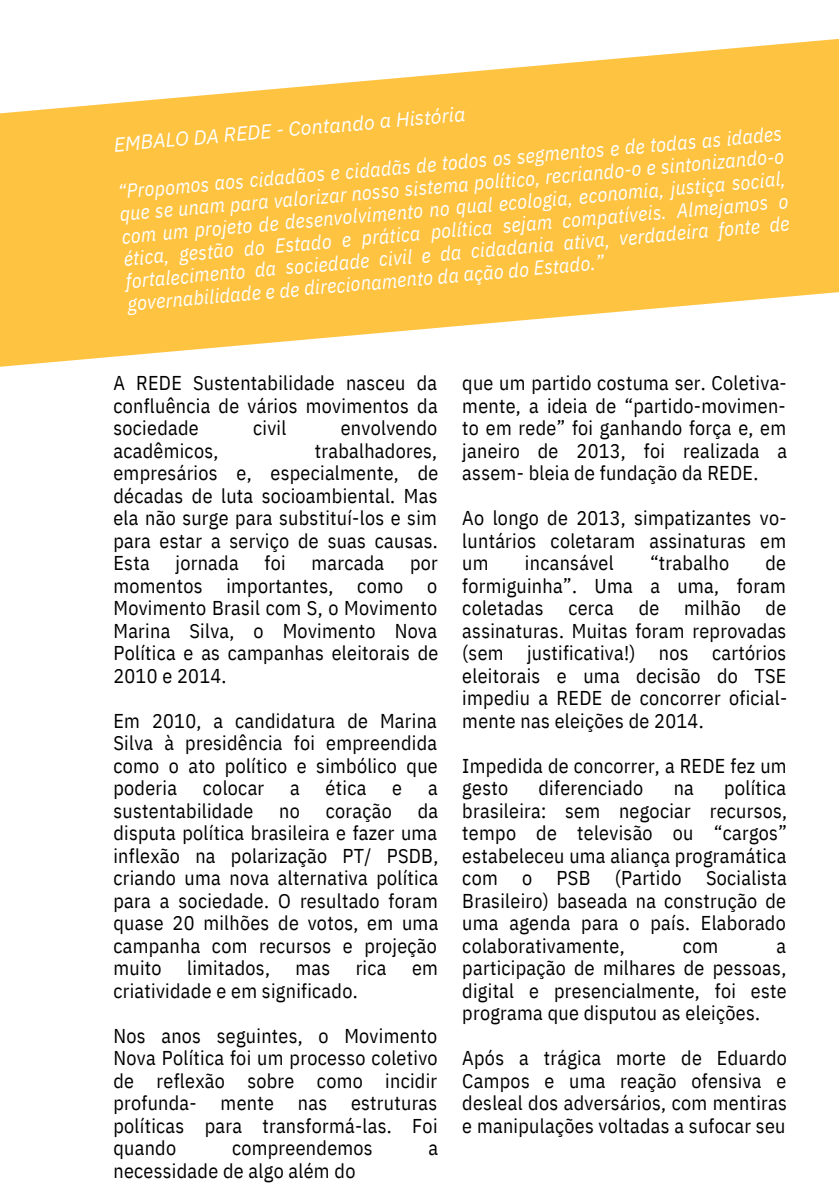
<style>
.page{position:relative;width:839px;height:1191px;background:#fff}
.page>*{position:absolute;margin:0;border:0;box-sizing:border-box;transform-origin:0 0}
.t1{font:20px/22.4px "IBM Plex Sans Cond";letter-spacing:.015em;color:#000;text-align:justify}
.t2{font:italic 20px/22.4px "IBM Plex Sans Cond";color:#fff;text-align:justify}
.t3{font:italic 20px "IBM Plex Sans";color:#fff}
</style>
<div class="page">
<svg style="left:0;top:39px;width:838px;height:328px;fill:#fec341"></svg>
<p class="t3" style="left:113px;top:131px;width:354px;rotate:-5deg">EMBALO DA REDE - Contando a História</p>
<p class="t2" style="left:117px;top:180px;width:668px;rotate:-5deg">“Propomos aos cidadãos e cidadãs de todos os segmentos e de todas as idades que se unam para valorizar nosso sistema político, recriando-o e sintonizando-o com um projeto de desenvolvimento no qual ecologia, economia, justiça social, ética, gestão do Estado e prática política sejam compatíveis. Almejamos o fortalecimento da sociedade civil e da cidadania ativa, verdadeira fonte de governabilidade e de direcionamento da ação do Estado.”</p>
<p class="t1" style="left:113px;top:372px;width:326px">A REDE Sustentabilidade nasceu da confluência de vários movimentos da sociedade</p>
<p class="t1" style="left:253px;top:417px;width:35px">civil</p>
<p class="t1" style="left:341px;top:417px;width:98px">envolvendo</p>
<p class="t1" style="left:113px;top:439px;width:106px">acadêmicos,</p>
<p class="t1" style="left:113px;top:439px;width:326px;text-indent:201px">trabalhadores, empresários e, especialmente, de décadas de luta socioambiental. Mas ela não surge para substituí-los e sim para estar a serviço de suas causas.<br>Esta</p>
<p class="t1" style="left:175px;top:552px;width:65px">jornada</p>
<p class="t1" style="left:264px;top:552px;width:23px">foi</p>
<p class="t1" style="left:311px;top:552px;width:74px">marcada</p>
<p class="t1" style="left:113px;top:552px;width:326px;text-indent:296px">por momentos importantes, como o Movimento Brasil com S, o Movimento Marina Silva, o Movimento Nova Política e as campanhas eleitorais de 2010 e 2014.</p>
<p class="t1" style="left:113px;top:709px;width:326px">Em 2010, a candidatura de Marina Silva à presidência foi empreendida como o ato político e simbólico que poderia</p>
<p class="t1" style="left:203px;top:777px;width:63px">colocar</p>
<p class="t1" style="left:290px;top:777px;width:11px">a</p>
<p class="t1" style="left:325px;top:777px;width:42px">ética</p>
<p class="t1" style="left:392px;top:777px;width:11px">e</p>
<p class="t1" style="left:428px;top:777px;width:11px">a</p>
<p class="t1" style="left:113px;top:799px;width:141px">sustentabilidade</p>
<p class="t1" style="left:279px;top:799px;width:22px">no</p>
<p class="t1" style="left:326px;top:799px;width:68px">coração</p>
<p class="t1" style="left:113px;top:799px;width:326px;text-indent:304px">da disputa política brasileira e fazer uma inflexão na polarização PT/ PSDB, criando uma nova alternativa política para a sociedade. O resultado foram quase 20 milhões de votos, em uma campanha com recursos e projeção muito</p>
<p class="t1" style="left:187px;top:957px;width:84px">limitados,</p>
<p class="t1" style="left:295px;top:957px;width:36px">mas</p>
<p class="t1" style="left:356px;top:957px;width:32px">rica</p>
<p class="t1" style="left:412px;top:957px;width:27px">em</p>
<p class="t1" style="left:113px;top:979px;width:246px">criatividade e em significado.</p>
<p class="t1" style="left:113px;top:1024px;width:326px">Nos anos seguintes, o Movimento Nova Política foi um processo coletivo de reflexão sobre como incidir profunda- mente nas estruturas políticas para transformá-las. Foi quando</p>
<p class="t1" style="left:232px;top:1137px;width:142px">compreendemos</p>
<p class="t1" style="left:428px;top:1137px;width:11px">a</p>
<p class="t1" style="left:113px;top:1159px;width:243px">necessidade de algo além do</p>
<p class="t1" style="left:462px;top:372px;width:326px">que um partido costuma ser. Coletiva&shy;mente, a ideia de “partido-movimen&shy;to em rede” foi ganhando força e, em janeiro de 2013, foi realizada a assem- bleia de fundação da REDE.</p>
<p class="t1" style="left:462px;top:507px;width:326px">Ao longo de 2013, simpatizantes vo&shy;luntários coletaram assinaturas em um</p>
<p class="t1" style="left:525px;top:552px;width:90px">incansável</p>
<p class="t1" style="left:650px;top:552px;width:81px">“trabalho</p>
<p class="t1" style="left:462px;top:552px;width:326px;text-indent:303px">de formiguinha”. Uma a uma, foram coletadas cerca de milhão de assinaturas. Muitas foram reprovadas (sem justificativa!) nos cartórios eleitorais e uma decisão do TSE impediu a REDE de concorrer oficial&shy;mente nas eleições de 2014.</p>
<p class="t1" style="left:462px;top:754px;width:326px">Impedida de concorrer, a REDE fez um gesto</p>
<p class="t1" style="left:462px;top:777px;width:326px;text-indent:262px">política brasileira: sem negociar recursos, tempo de televisão ou “cargos” estabeleceu uma aliança programática com o PSB (Partido Socialista Brasileiro) baseada na construção de uma agenda para o país. Elaborado colaborativamente,</p>
<p class="t1" style="left:538px;top:777px;width:106px">diferenciado</p>
<p class="t1" style="left:673px;top:777px;width:22px">na</p>
<p class="t1" style="left:682px;top:934px;width:37px">com</p>
<p class="t1" style="left:462px;top:934px;width:326px;text-indent:314px">a participação de milhares de pessoas, digital e presencialmente, foi este programa que disputou as eleições.</p>
<p class="t1" style="left:462px;top:1047px;width:326px">Após a trágica morte de Eduardo Campos e uma reação ofensiva e desleal dos adversários, com mentiras e manipulações voltadas a sufocar seu</p>
</div>
